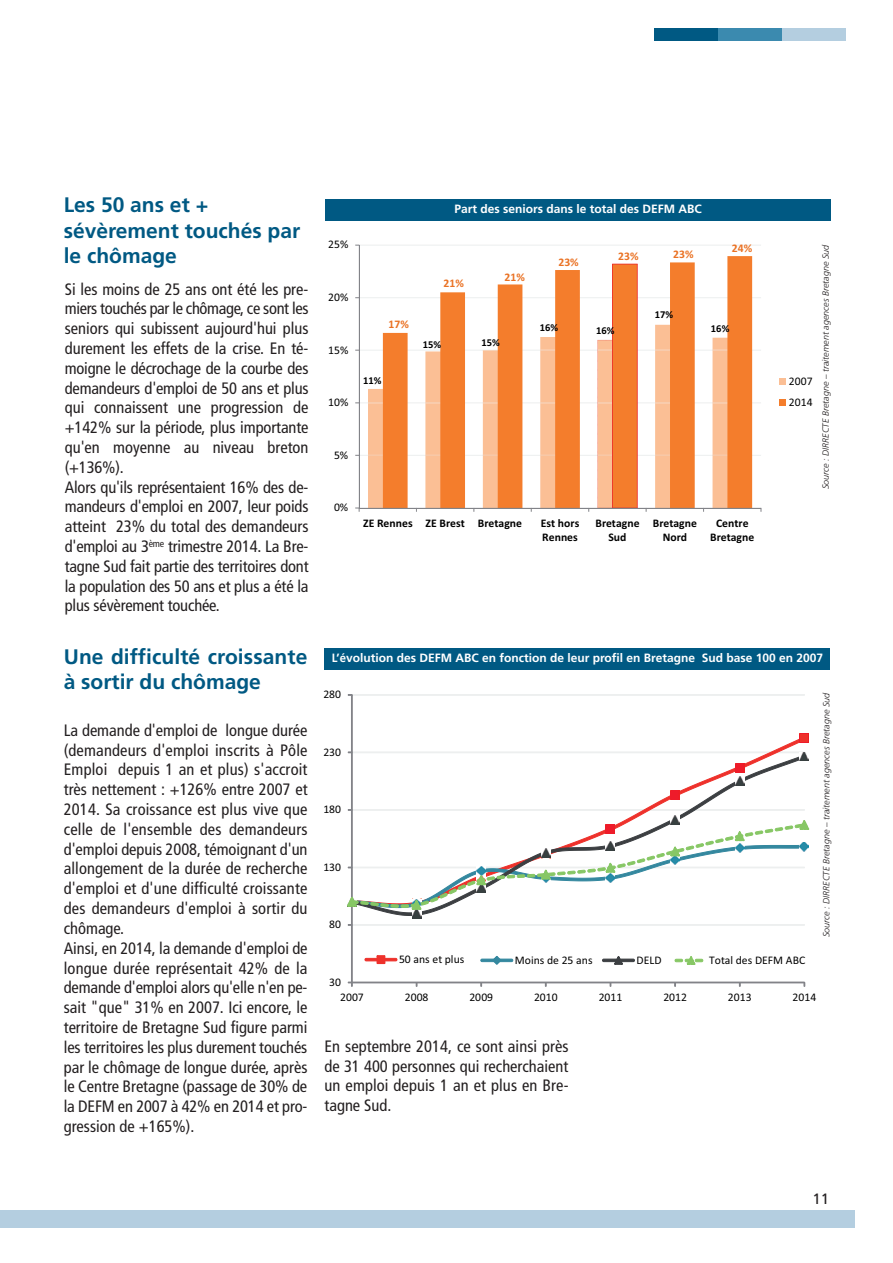
<style>
.page{position:relative;width:893px;height:1263px;background:#fff}
.page>*{position:absolute;margin:0;border:0;box-sizing:border-box;transform-origin:0 0}
.t1{font:700 21px/25.2px "Frutiger";color:#005983}
.t2{font:condensed 16.5px/19.8px "Frutiger";color:#231f20}
.t3{font:15px "Frutiger";color:#231f20}
.t4{font:700 12px "Frutiger";color:#fff;scale:.95 1}
.t5{font:700 12px "Frutiger";color:#fff}
.t6{font:11.7px/21.1px "Calibri";color:#000}
.t7{font:700 11.7px/14.2px "Calibri";letter-spacing:.005em;color:#000;text-align:center}
.t8{font:700 11.7px "Calibri";color:#ea7224}
.t9{font:700 10.5px "Calibri";color:#000}
.t10{font:italic 300 9px "Frutiger";color:#231f20}
</style>
<div class="page">
<div style="left:0;top:1210px;width:854px;height:17px;background:#b4cee0"></div>
<div style="left:352px;top:694px;width:452px;height:1px;border:1px solid #edefef"></div>
<div style="left:352px;top:924px;width:452px;height:1px;border:1px solid #edefef"></div>
<div style="left:351px;top:695px;width:1px;height:287px;border:1px solid #828388"></div>
<div style="left:352px;top:982px;width:452px;height:1px;border:1px solid #828388"></div>
<svg style="left:352px;top:737px;width:452px;height:18px"></svg>
<svg style="left:800px;top:734px;width:9px;height:9px"></svg>
<svg style="left:352px;top:755px;width:448px;height:54px"></svg>
<svg style="left:735px;top:763px;width:9px;height:23px"></svg>
<svg style="left:800px;top:752px;width:9px;height:9px"></svg>
<svg style="left:347px;top:809px;width:462px;height:109px"></svg>
<div style="left:365px;top:958px;width:32px;height:3px;border:1px solid #ee312b"></div>
<div style="left:801px;top:735px;width:7px;height:7px;background:#ee312b"></div>
<svg style="left:377px;top:955px;width:8px;height:9px"></svg>
<div style="left:481px;top:959px;width:32px;height:3px;border:1px solid #34889f"></div>
<svg style="left:493px;top:956px;width:8px;height:8px"></svg>
<div style="left:602px;top:959px;width:33px;height:3px;border:1px solid #3c3f42"></div>
<svg style="left:614px;top:956px;width:9px;height:8px"></svg>
<svg style="left:675px;top:956px;width:28px;height:8px"></svg>
<div style="left:325px;top:648px;width:505px;height:22px;background:#005983"></div>
<div style="left:654px;top:28px;width:64px;height:13px;background:#005983"></div>
<div style="left:718px;top:28px;width:64px;height:13px;background:#3b8aaf"></div>
<div style="left:782px;top:28px;width:64px;height:13px;background:#b4cee0"></div>
<svg style="left:355px;top:245px;width:407px;height:267px"></svg>
<svg style="left:780px;top:378px;width:6px;height:6px"></svg>
<div style="left:780px;top:399px;width:6px;height:7px;background:#f47d2c"></div>
<div style="left:325px;top:199px;width:506px;height:22px;background:#005983"></div>
<p class="t1" style="left:64px;top:193px;width:238px">Les 50 ans et + sévèrement touchés par le chômage</p>
<p class="t2" style="left:65px;top:279px;width:245px">Si les moins de 25 ans ont été les pre&shy;miers touchés par le chômage, ce sont les seniors qui subissent aujourd'hui plus durement les effets de la crise. En té&shy;moigne le décrochage de la courbe des demandeurs d'emploi de 50 ans et plus qui connaissent une progression de +142% sur la période, plus importante qu'en moyenne au niveau breton (+136%).<br>Alors qu'ils représentaient 16% des de&shy;mandeurs d'emploi en 2007, leur poids atteint 23% du total des demandeurs d'emploi au 3<sup>ème</sup> trimestre 2014. La Bre&shy;tagne Sud fait partie des territoires dont la population des 50 ans et plus a été la plus sévèrement touchée.</p>
<p class="t1" style="left:64px;top:644px;width:245px">Une difficulté croissante à sortir du chômage</p>
<p class="t2" style="left:64px;top:720px;width:245px">La demande d'emploi de longue durée (demandeurs d'emploi inscrits à Pôle Emploi depuis 1 an et plus) s'accroit très nettement : +126% entre 2007 et 2014. Sa croissance est plus vive que celle de l'ensemble des demandeurs d'emploi depuis 2008, témoignant d'un allongement de la durée de recherche d'emploi et d'une difficulté croissante des demandeurs d'emploi à sortir du chômage.<br>Ainsi, en 2014, la demande d'emploi de longue durée représentait 42% de la demande d'emploi alors qu'elle n'en pe&shy;sait "que" 31% en 2007. Ici encore, le territoire de Bretagne Sud figure parmi les territoires les plus durement touchés par le chômage de longue durée, après le Centre Bretagne (passage de 30% de la DEFM en 2007 à 42% en 2014 et pro&shy;gression de +165%).</p>
<p class="t6" style="left:328px;top:234px;width:22px">25%</p>
<p class="t6" style="left:328px;top:287px;width:22px">20%</p>
<p class="t6" style="left:328px;top:339px;width:22px">15%</p>
<p class="t6" style="left:328px;top:392px;width:22px">10%</p>
<p class="t8" style="left:389px;top:317px;width:22px">17%</p>
<p class="t9" style="left:363px;top:374px;width:20px">11%</p>
<p class="t5" style="left:454px;top:202px;width:249px">Part des seniors dans le total des DEFM ABC</p>
<p class="t8" style="left:444px;top:276px;width:22px">21%</p>
<p class="t8" style="left:505px;top:269px;width:22px">21%</p>
<p class="t9" style="left:423px;top:338px;width:20px">15%</p>
<p class="t9" style="left:481px;top:335px;width:20px">15%</p>
<p class="t8" style="left:558px;top:255px;width:22px">23%</p>
<p class="t8" style="left:618px;top:249px;width:22px">23%</p>
<p class="t8" style="left:673px;top:246px;width:22px">23%</p>
<p class="t9" style="left:655px;top:308px;width:20px">17%</p>
<p class="t9" style="left:540px;top:321px;width:20px">16%</p>
<p class="t9" style="left:596px;top:324px;width:20px">16%</p>
<p class="t8" style="left:732px;top:241px;width:22px">24%</p>
<p class="t9" style="left:711px;top:322px;width:20px">16%</p>
<p class="t6" style="left:334px;top:444px;width:16px">5%</p>
<p class="t6" style="left:334px;top:497px;width:16px">0%</p>
<p class="t7" style="left:363px;top:515px;width:161px">ZE Rennes ZE Brest Bretagne</p>
<p class="t7" style="left:541px;top:515px;width:40px;text-align:left">Est hors<br>Rennes</p>
<p class="t7" style="left:595px;top:515px;width:46px">Bretagne<br>Sud</p>
<p class="t7" style="left:653px;top:515px;width:46px">Bretagne<br>Nord</p>
<p class="t7" style="left:710px;top:515px;width:46px">Centre<br>Bretagne</p>
<p class="t6" style="left:789px;top:370px;width:25px">2007<br>2014</p>
<p class="t10" style="left:820px;top:489px;width:246px;rotate:-90deg">Source : DIRRECTE Bretagne – traitement agences Bretagne Sud</p>
<p class="t4" style="left:332px;top:651px;width:519px">L’évolution des DEFM ABC en fonction de leur profil en Bretagne Sud base 100 en 2007</p>
<p class="t6" style="left:323px;top:684px;width:19px">280</p>
<p class="t6" style="left:323px;top:741px;width:19px">230</p>
<p class="t6" style="left:323px;top:799px;width:19px">180</p>
<p class="t6" style="left:323px;top:856px;width:19px">130</p>
<p class="t6" style="left:329px;top:914px;width:13px">80</p>
<p class="t6" style="left:329px;top:971px;width:13px">30</p>
<p class="t6" style="left:399px;top:948px;width:67px">50 ans et plus</p>
<p class="t6" style="left:515px;top:949px;width:79px">Moins de 25 ans</p>
<p class="t6" style="left:637px;top:949px;width:26px">DELD</p>
<p class="t6" style="left:709px;top:949px;width:98px">Total des DEFM ABC</p>
<p class="t10" style="left:821px;top:937px;width:246px;rotate:-90deg">Source : DIRRECTE Bretagne – traitement agences Bretagne Sud</p>
<p class="t6" style="left:340px;top:987px;width:25px">2007</p>
<p class="t6" style="left:405px;top:987px;width:25px">2008</p>
<p class="t6" style="left:469px;top:987px;width:25px">2009</p>
<p class="t6" style="left:534px;top:987px;width:25px">2010</p>
<p class="t6" style="left:599px;top:987px;width:25px">2011</p>
<p class="t6" style="left:663px;top:987px;width:25px">2012</p>
<p class="t6" style="left:728px;top:987px;width:25px">2013</p>
<p class="t6" style="left:793px;top:987px;width:25px">2014</p>
<p class="t2" style="left:325px;top:1036px;width:245px;text-align:justify">En septembre 2014, ce sont ainsi près de 31 400 personnes qui recherchaient un emploi depuis 1 an et plus en Bre&shy;tagne Sud.</p>
<p class="t3" style="left:812px;top:1190px;width:18px">11</p>
</div>
